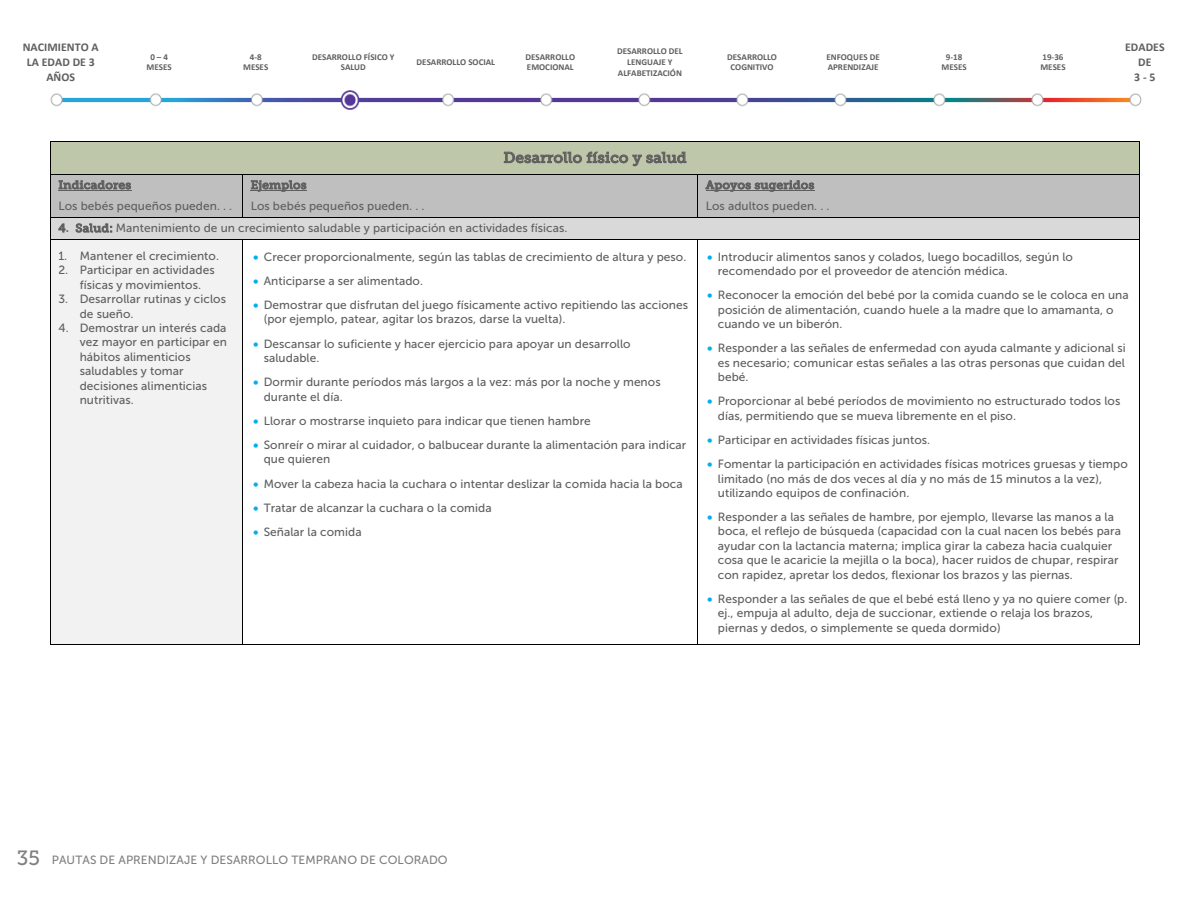
<style>
.page{position:relative;width:1188px;height:918px;background:#fff}
.page>*{position:absolute;margin:0;border:0;box-sizing:border-box;transform-origin:0 0}
.t1{font:20.55px "Museo Slab 500";color:#808080}
.t2{font:14.85px "Museo Slab 500";letter-spacing:.015em;color:#5f5f5f}
.t3{font:11.85px/14.4px "Museo Sans 500";letter-spacing:.005em;color:#5f5f5f}
.t4{font:11.85px "Museo Sans 500";letter-spacing:.005em;color:#808080}
.t5{font:700 11.85px/14.7px "Calibri";letter-spacing:.005em;color:#5f5f5f;text-align:center}
.t6{font:11.7px "Museo Slab 500";letter-spacing:.025em;color:#5f5f5f}
.t7{font:700 9px/10.8px "Calibri";color:#5f5f5f;text-align:center}
.s1{font-family:"Museo Slab 500";font-size:11.7px}
.s2{font-family:"Calibri";font-weight:700}
.s3{color:#00b0f0}
</style>
<div class="page">
<img style="left:50px;top:90px;width:1092px;height:20px">
<div style="left:51px;top:142px;width:1089px;height:32px;background:#bec7a9"></div>
<hr style="left:51px;top:142px;width:1089px;height:1px;background:#000">
<hr style="left:50px;top:142px;width:1px;height:32px;background:#000">
<hr style="left:1140px;top:142px;width:1px;height:32px;background:#000">
<div style="left:51px;top:174px;width:191px;height:22px;background:#bfbfbf"></div>
<hr style="left:58px;top:190px;width:74px;height:1px;background:#5f5f5f">
<div style="left:243px;top:174px;width:454px;height:22px;background:#bfbfbf"></div>
<hr style="left:251px;top:190px;width:56px;height:1px;background:#5f5f5f">
<div style="left:698px;top:174px;width:442px;height:22px;background:#bfbfbf"></div>
<hr style="left:706px;top:190px;width:108px;height:1px;background:#5f5f5f">
<hr style="left:51px;top:174px;width:191px;height:1px;background:#000">
<hr style="left:243px;top:174px;width:454px;height:1px;background:#000">
<hr style="left:698px;top:174px;width:442px;height:1px;background:#000">
<div style="left:51px;top:196px;width:191px;height:21px;background:#bfbfbf"></div>
<div style="left:243px;top:196px;width:454px;height:21px;background:#bfbfbf"></div>
<div style="left:698px;top:196px;width:442px;height:21px;background:#bfbfbf"></div>
<div style="left:51px;top:218px;width:1089px;height:21px;background:#d9d9d9"></div>
<hr style="left:51px;top:217px;width:191px;height:1px;background:#000">
<svg style="left:242px;top:174px;width:1px;height:44px"></svg>
<hr style="left:243px;top:217px;width:454px;height:1px;background:#000">
<svg style="left:697px;top:174px;width:1px;height:44px"></svg>
<hr style="left:698px;top:217px;width:442px;height:1px;background:#000">
<div style="left:51px;top:240px;width:191px;height:404px;background:#f2f2f2"></div>
<svg style="left:50px;top:174px;width:1px;height:66px"></svg>
<hr style="left:51px;top:239px;width:191px;height:1px;background:#000">
<hr style="left:243px;top:239px;width:454px;height:1px;background:#000">
<hr style="left:698px;top:239px;width:442px;height:1px;background:#000">
<hr style="left:50px;top:240px;width:1px;height:404px;background:#000">
<hr style="left:51px;top:644px;width:191px;height:1px;background:#000">
<hr style="left:242px;top:240px;width:1px;height:404px;background:#000">
<hr style="left:243px;top:644px;width:454px;height:1px;background:#000">
<hr style="left:697px;top:240px;width:1px;height:404px;background:#000">
<hr style="left:698px;top:644px;width:442px;height:1px;background:#000">
<hr style="left:1140px;top:240px;width:1px;height:404px;background:#000">
<p class="t5" style="left:23px;top:40px;width:78px">NACIMIENTO A<br>LA EDAD DE 3<br>AÑOS</p>
<p class="t7" style="left:147px;top:51px;width:27px">0 –4<br>MESES</p>
<p class="t7" style="left:243px;top:51px;width:27px">4-8<br>MESES</p>
<p class="t7" style="left:312px;top:51px;width:84px">DESARROLLO FÍSICO Y<br>SALUD</p>
<p class="t7" style="left:417px;top:56px;width:80px">DESARROLLO SOCIAL</p>
<p class="t7" style="left:525px;top:51px;width:51px;text-align:left">DESARROLLO<br>EMOCIONAL</p>
<p class="t7" style="left:617px;top:45px;width:67px">DESARROLLO DEL<br>LENGUAJE Y<br>ALFABETIZACIÓN</p>
<p class="t7" style="left:727px;top:51px;width:51px">DESARROLLO<br>COGNITIVO</p>
<p class="t7" style="left:826px;top:51px;width:55px;text-align:left">ENFOQUES DE<br>APRENDIZAJE</p>
<p class="t7" style="left:942px;top:51px;width:27px">9-18<br>MESES</p>
<p class="t7" style="left:1040px;top:51px;width:27px;text-align:left">19-36<br>MESES</p>
<p class="t5" style="left:1125px;top:40px;width:41px">EDADES<br>DE<br>3 -5</p>
<p class="t2" style="left:504px;top:149px;width:184px">Desarrollo físico y salud</p>
<p class="t6" style="left:58px;top:178px;width:74px">Indicadores</p>
<p class="t6" style="left:251px;top:178px;width:57px">Ejemplos</p>
<p class="t6" style="left:706px;top:178px;width:110px">Apoyos sugeridos</p>
<p class="t3" style="left:58px;top:199px;width:175px">Los bebés pequeños pueden. . .</p>
<p class="t3" style="left:251px;top:199px;width:175px">Los bebés pequeños pueden. . .</p>
<p class="t3" style="left:706px;top:199px;width:125px">Los adultos pueden. . .</p>
<p class="t3" style="left:58px;top:221px;width:511px"><span class="s1">4</span><span class="s2">.</span> <span class="s1">Salud:</span> Mantenimiento de un crecimiento saludable y participación en actividades físicas.</p>
<p class="t3" style="left:58px;top:249px;width:162px">1. Mantener el crecimiento.</p>
<p class="t3" style="left:80px;top:263px;width:136px;text-indent:-21px">2. Participar en actividades físicas y movimientos.</p>
<p class="t3" style="left:80px;top:292px;width:148px;text-indent:-21px">3. Desarrollar rutinas y ciclos de sueño.</p>
<p class="t3" style="left:80px;top:321px;width:149px;text-indent:-21px">4. Demostrar un interés cada vez mayor en participar en hábitos alimenticios saludables y tomar decisiones alimenticias nutritivas.</p>
<p class="t3" style="left:718px;top:250px;width:357px;text-indent:-11px"><span class="s3">•</span> Introducir alimentos sanos y colados, luego bocadillos, según lo recomendado por el proveedor de atención médica.</p>
<p class="t3" style="left:718px;top:288px;width:412px;text-indent:-11px"><span class="s3">•</span> Reconocer la emoción del bebé por la comida cuando se le coloca en una posición de alimentación, cuando huele a la madre que lo amamanta, o cuando ve un biberón.</p>
<p class="t3" style="left:718px;top:341px;width:409px;text-align:justify;text-indent:-11px"><span class="s3">•</span> Responder a las señales de enfermedad con ayuda calmante y adicional si es necesario; comunicar estas señales a las otras personas que cuidan del bebé.</p>
<p class="t3" style="left:718px;top:394px;width:404px;text-indent:-11px"><span class="s3">•</span> Proporcionar al bebé períodos de movimiento no estructurado todos los días, permitiendo que se mueva libremente en el piso.</p>
<p class="t3" style="left:707px;top:433px;width:225px"><span class="s3">•</span> Participar en actividades físicas juntos.</p>
<p class="t3" style="left:718px;top:457px;width:412px;text-indent:-11px"><span class="s3">•</span> Fomentar la participación en actividades físicas motrices gruesas y tiempo limitado (no más de dos veces al día y no más de 15 minutos a la vez), utilizando equipos de confinación.</p>
<p class="t3" style="left:718px;top:510px;width:405px;text-indent:-11px"><span class="s3">•</span> Responder a las señales de hambre, por ejemplo, llevarse las manos a la boca, el reflejo de búsqueda (capacidad con la cual nacen los bebés para ayudar con la lactancia materna; implica girar la cabeza hacia cualquier cosa que le acaricie la mejilla o la boca), hacer ruidos de chupar, respirar con rapidez, apretar los dedos, flexionar los brazos y las piernas.</p>
<p class="t3" style="left:718px;top:591px;width:411px;text-indent:-11px"><span class="s3">•</span> Responder a las señales de que el bebé está lleno y ya no quiere comer (p. ej., empuja al adulto, deja de succionar, extiende o relaja los brazos, piernas y dedos, o simplemente se queda dormido)</p>
<p class="t3" style="left:253px;top:250px;width:435px"><span class="s3">•</span> Crecer proporcionalmente, según las tablas de crecimiento de altura y peso.</p>
<p class="t3" style="left:253px;top:274px;width:172px"><span class="s3">•</span> Anticiparse a ser alimentado.</p>
<p class="t3" style="left:264px;top:298px;width:426px;text-indent:-11px"><span class="s3">•</span> Demostrar que disfrutan del juego físicamente activo repitiendo las acciones (por ejemplo, patear, agitar los brazos, darse la vuelta).</p>
<p class="t3" style="left:264px;top:336px;width:369px;text-indent:-11px"><span class="s3">•</span> Descansar lo suficiente y hacer ejercicio para apoyar un desarrollo saludable.</p>
<p class="t3" style="left:264px;top:375px;width:398px;text-indent:-11px"><span class="s3">•</span> Dormir durante períodos más largos a la vez: más por la noche y menos durante el día.</p>
<p class="t3" style="left:253px;top:414px;width:339px"><span class="s3">•</span> Llorar o mostrarse inquieto para indicar que tienen hambre</p>
<p class="t3" style="left:264px;top:438px;width:424px;text-indent:-11px"><span class="s3">•</span> Sonreír o mirar al cuidador, o balbucear durante la alimentación para indicar que quieren</p>
<p class="t3" style="left:253px;top:477px;width:431px"><span class="s3">•</span> Mover la cabeza hacia la cuchara o intentar deslizar la comida hacia la boca</p>
<p class="t3" style="left:253px;top:501px;width:240px"><span class="s3">•</span> Tratar de alcanzar la cuchara o la comida</p>
<p class="t3" style="left:253px;top:525px;width:110px"><span class="s3">•</span> Señalar la comida</p>
<h1 class="t1" style="left:17px;top:847px;width:25px">35</h1>
<p class="t4" style="left:52px;top:854px;width:397px">PAUTAS DE APRENDIZAJE Y DESARROLLO TEMPRANO DE COLORADO</p>
</div>
